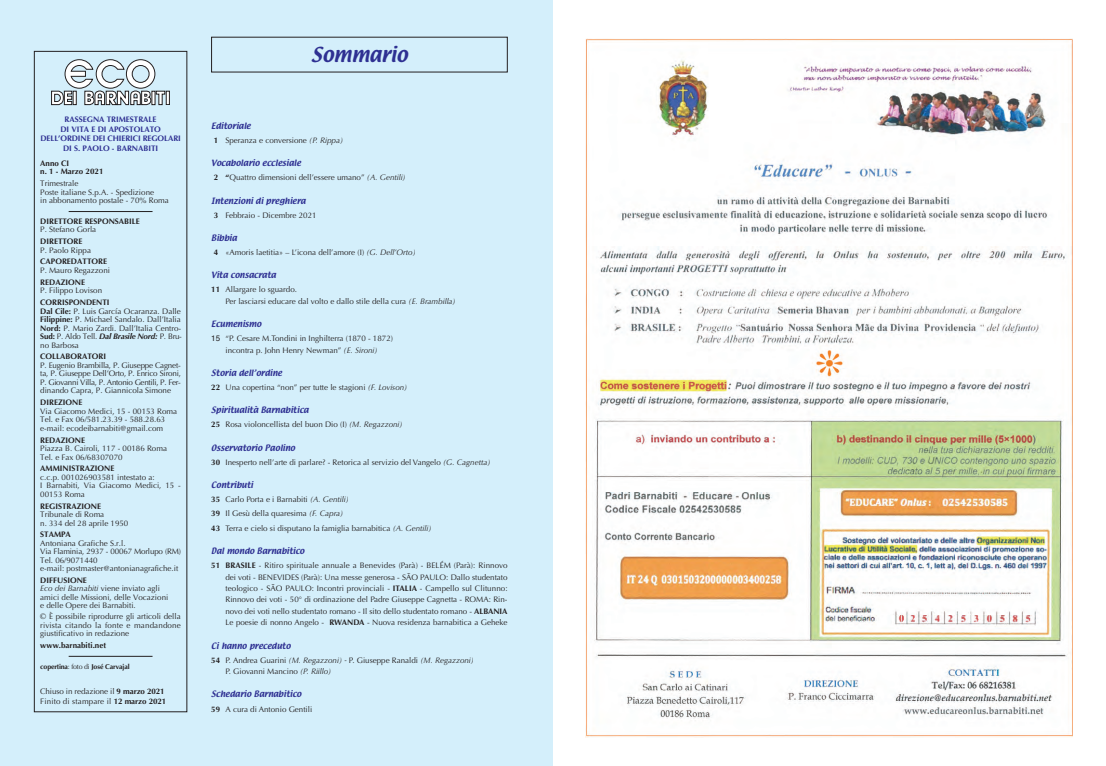
<style>
.page{position:relative;width:1106px;height:766px;background:#fff}
.page>*{position:absolute;margin:0;border:0;box-sizing:border-box;transform-origin:0 0}
.t1{font:18px "Textile";color:#2e3092}
.t2{font:8px/8.5px "Optima";color:#231f20}
.t3{font:8px/8.5px "Optima";letter-spacing:-.02em;color:#231f20}
.t4{font:700 8px/9.6px "Optima";color:#2e3092;text-align:center}
.t5{font:700 8px/8.5px "Optima";color:#231f20}
.t6{font:7.7px "Textile";color:#2e3092}
.t7{font:700 7px "Optima";letter-spacing:-.015em;color:#231f20}
.s1{font-weight:400}
.s2{font-weight:700}
.s3{font-weight:700;font-style:italic}
.s4{font-style:italic}
.s5{font-family:"Helvetica"}
</style>
<div class="page">
<div style="left:0;top:0;width:553px;height:765px;background:#d4effb"></div>
<div style="left:34px;top:51px;width:153px;height:660px;border:1px solid #231f20"></div>
<hr style="left:69px;top:211px;width:83px;height:1px;background:#231f20">
<hr style="left:69px;top:655px;width:83px;height:1px;background:#231f20">
<div style="left:166px;top:91px;width:4px;height:14px;border:1px solid #231f20"></div>
<svg style="left:51px;top:59px;width:114px;height:46px"></svg>
<img style="left:585px;top:38px;width:487px;height:699px">
<p class="t4" style="left:40px;top:115px;width:142px">RASSEGNA TRIMESTRALE<br>DI VITA E DI APOSTOLATO<br>DELL’ORDINE DEI CHIERICI REGOLARI<br>DI S. PAOLO - BARNABITI</p>
<p class="t5" style="left:40px;top:160px;width:65px">Anno CI<br>n. 1 - Marzo 2021</p>
<p class="t2" style="left:40px;top:180px;width:130px">Trimestrale<br>Poste italiane S.p.A. - Spedizione<br>in abbonamento postale - 70% Roma</p>
<p class="t5" style="left:40px;top:217px;width:101px">DIRETTORE RESPONSABILE<br><span class="s1">P. Stefano Gorla</span></p>
<p class="t2" style="left:40px;top:238px;width:52px"><span class="s2">DIRETTORE<br></span>P. Paolo Rippa</p>
<p class="t2" style="left:40px;top:258px;width:71px"><span class="s2">CAPOREDATTORE<br></span>P. Mauro Regazzoni</p>
<p class="t2" style="left:40px;top:278px;width:63px"><span class="s2">REDAZIONE<br></span>P. Filippo Lovison</p>
<p class="t2" style="left:40px;top:299px;width:143px"><span class="s2">CORRISPONDENTI<br>Dal Cile:</span> P. Luis García Ocaranza. Dalle<br><span class="s2">Filippine:</span> P. Michael Sandalo. Dall’Italia<br><span class="s2">Nord:</span> P. Mario Zardi. Dall’Italia Centro-<br><span class="s2">Sud:</span> P. Aldo Tell. <span class="s3">Dal Brasile Nord:</span> P. Bru - no Barbosa</p>
<p class="t3" style="left:40px;top:353px;width:142px"><span class="s2">COLLABORATORI<br></span>P. Eugenio Brambilla, P. Giuseppe Cagnet - ta, P. Giuseppe Dell’Orto, P. Enrico Sironi, P. Giovanni Villa, P. Antonio Gen tili, P. Fer - dinando Capra, P. Giannicola Simone</p>
<p class="t2" style="left:40px;top:399px;width:138px"><span class="s2">DIREZIONE<br></span>Via Giacomo Medici, 15 - 00153 Roma<br>Tel. e Fax 06/581.23.39 - 588.28.63 e-mail: ecodeibarnabiti@gmail.com</p>
<p class="t2" style="left:40px;top:436px;width:128px"><span class="s2">REDAZIONE<br></span>Piazza B. Cairoli, 117 - 00186 Roma<br>Tel. e Fax 06/68307070</p>
<p class="t2" style="left:40px;top:465px;width:142px"><span class="s2">AMMINISTRAZIONE<br></span>c.c.p. 001026903581 intestato a:<br>I Barnabiti, Via Giacomo Medici, 15 -<br>00153 Roma</p>
<p class="t2" style="left:40px;top:502px;width:90px"><span class="s2">REGISTRAZIONE<br></span>Tribunale di Roma<br>n. 334 del 28 aprile 1950</p>
<p class="t2" style="left:40px;top:531px;width:142px"><span class="s2">STAMPA<br></span>Antoniana Grafiche S.r.l.<br>Via Flaminia, 2937 - 00067 Morlupo (RM)<br>Tel. 06/9071440<br>e-mail: postmaster@antonianagrafiche.it</p>
<p class="t2" style="left:40px;top:576px;width:129px"><span class="s2">DIFFUSIONE<br></span><span class="s4">Eco dei Barnabiti</span> viene inviato agli amici delle Missioni, delle Vocazioni e delle Opere dei Barnabiti.</p>
<p class="t2" style="left:40px;top:613px;width:142px;text-align:justify">© È possibile riprodurre gli articoli della rivista citando la fonte e mandandone giustificativo in redazione</p>
<p class="t5" style="left:40px;top:641px;width:67px">www.barnabiti.net</p>
<p class="t7" style="left:40px;top:663px;width:91px">copertina<span class="s1">: foto di</span> José Carvajal</p>
<p class="t2" style="left:40px;top:687px;width:127px;line-height:9.6px">Chiuso in redazione il <span class="s2">9 marzo 2021<br></span>Finito di stampare il <span class="s2">12 marzo 2021</span></p>
<p class="t1" style="left:311px;top:47px;width:98px">Sommario</p>
<p class="t6" style="left:211px;top:122px;width:41px">Editoriale</p>
<p class="t2" style="left:214px;top:137px;width:131px"><span class="s2">1</span> Speranza e conversione <span class="s4">(P. Rippa)</span></p>
<p class="t6" style="left:211px;top:160px;width:91px">Vocabolario ecclesiale</p>
<p class="t2" style="left:214px;top:174px;width:193px"><span class="s2">2 “</span>Quattro dimensioni dell’essere umano” <span class="s4">(A. Gentili)</span></p>
<p class="t6" style="left:211px;top:197px;width:96px">Intenzioni di preghiera</p>
<p class="t2" style="left:214px;top:211px;width:104px"><span class="s2">3</span> Febbraio - Dicembre 2021</p>
<p class="t6" style="left:211px;top:234px;width:27px">Bibbia</p>
<p class="t2" style="left:214px;top:249px;width:203px"><span class="s2">4</span> «Amoris laetitia» – L’icona dell’amore (I) <span class="s4">(G. Dell’Orto)</span></p>
<p class="t6" style="left:211px;top:272px;width:66px">Vita consacrata</p>
<p class="t2" style="left:225px;top:284px;width:232px;line-height:11.5px;text-indent:-14px"><span class="s2">11</span> Allargare lo sguardo.<br>Per lasciarsi educare dal volto e dallo stile della cura <span class="s4">(E. Brambilla)</span></p>
<p class="t6" style="left:211px;top:320px;width:52px">Ecumenismo</p>
<p class="t2" style="left:211px;top:333px;width:183px;line-height:11.5px;text-align:center"><span class="s5">15</span> “P. Cesare M.Tondini in Inghilterra (1870 - 1872) incontra p. John Henry Newman” <span class="s4">(E. Sironi)</span></p>
<p class="t6" style="left:211px;top:369px;width:72px">Storia dell’ordine</p>
<p class="t2" style="left:211px;top:384px;width:198px"><span class="s2">22</span> Una copertina “non” per tutte le stagioni <span class="s4">(F. Lovison)</span></p>
<p class="t6" style="left:211px;top:406px;width:99px">Spiritualità Barnabitica</p>
<p class="t2" style="left:211px;top:421px;width:193px"><span class="s2">25</span> Rosa violoncellista del buon Dio (I) <span class="s4">(M. Regazzoni)</span></p>
<p class="t6" style="left:211px;top:444px;width:85px">Osservatorio Paolino</p>
<p class="t2" style="left:211px;top:458px;width:281px"><span class="s2">30</span> Inesperto nell’arte di parlare? - Retorica al servizio del Vangelo <span class="s4">(G. Cagnetta)</span></p>
<p class="t6" style="left:211px;top:481px;width:43px">Contributi</p>
<p class="t2" style="left:211px;top:495px;width:139px"><span class="s2">35</span> Carlo Porta e i Barnabiti <span class="s4">(A. Gentili)</span></p>
<p class="t2" style="left:211px;top:510px;width:134px"><span class="s2">39</span> Il Gesù della quaresima <span class="s4">(F. Capra)</span></p>
<p class="t2" style="left:211px;top:524px;width:222px"><span class="s2">43</span> Terra e cielo si disputano la famiglia barnabitica <span class="s4">(A. Gentili)</span></p>
<p class="t6" style="left:211px;top:547px;width:95px">Dal mondo Barnabitico</p>
<p class="t2" style="left:225px;top:560px;width:284px;line-height:11.4px;text-align:justify;text-indent:-14px"><span class="s2">51 BRASILE</span> - Ritiro spirituale annuale a Benevides (Parà) - BELÉM (Parà): Rinnovo dei voti - BENEVIDES (Parà): Una messe generosa - SÃO PAULO: Dallo studentato teologico - SÃO PAULO: Incontri provinciali - <span class="s2">ITALIA</span> - Campello sul Clitunno:<br>Rinnovo dei voti - 50° di ordinazione del Padre Giuseppe Cagnetta - ROMA: Rin&shy;novo dei voti nello studentato romano - Il sito dello studentato romano - <span class="s2">ALBANIA </span>Le poesie di nonno Angelo - <span class="s2">RWANDA</span> - Nuova residenza barnabitica a Geheke</p>
<p class="t6" style="left:211px;top:642px;width:81px">Ci hanno preceduto</p>
<p class="t2" style="left:225px;top:654px;width:250px;line-height:11.5px;text-indent:-14px"><span class="s2">54</span> P. Andrea Guarini <span class="s4">(M. Regazzoni) -</span> P. Giuseppe Ranaldi <span class="s4">(M. Regazzoni)<br></span>P. Giovanni Mancino <span class="s4">(P. Riillo)</span></p>
<p class="t6" style="left:211px;top:690px;width:92px">Schedario Barnabitico</p>
<p class="t2" style="left:211px;top:705px;width:102px"><span class="s2">59</span> A cura di Antonio Gentili</p>
</div>
